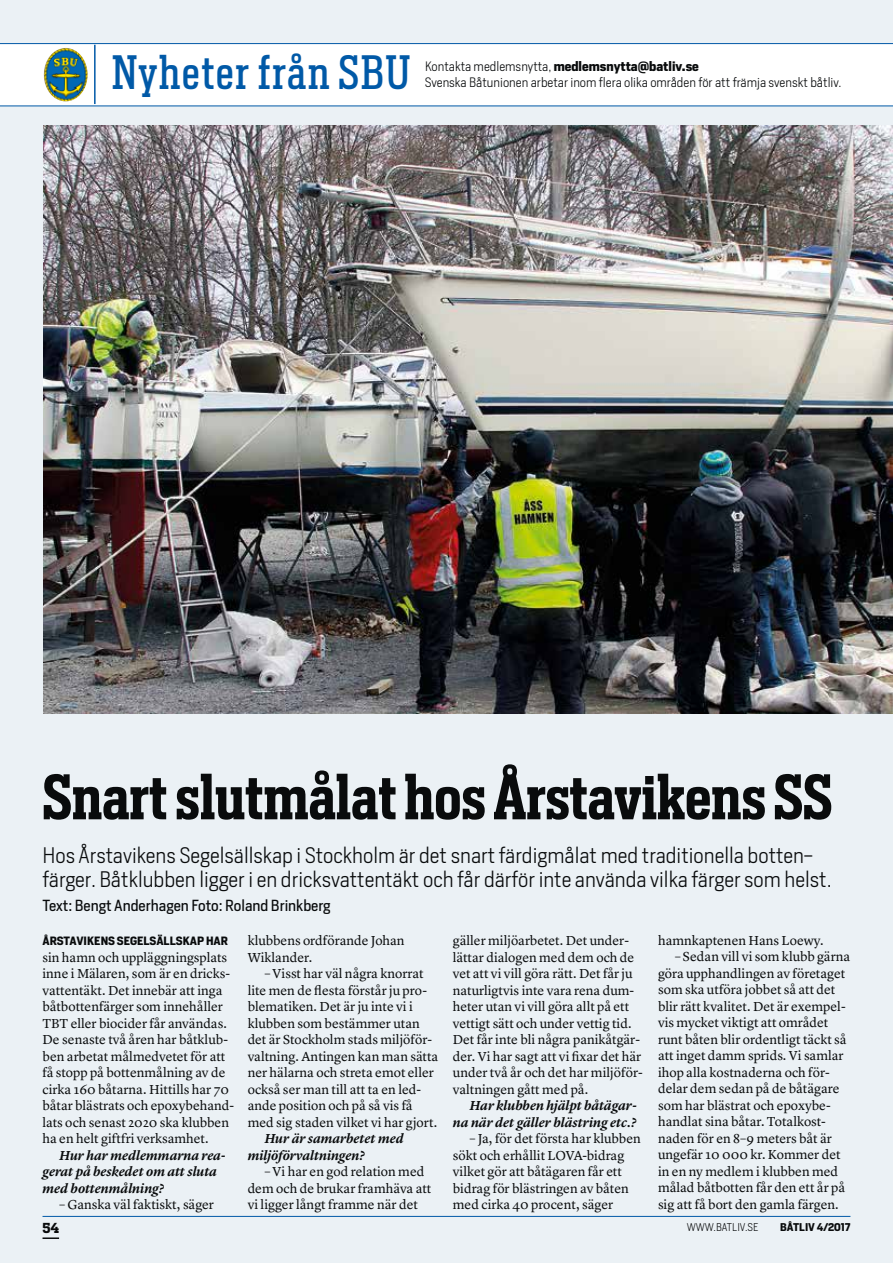
<style>
.page{position:relative;width:893px;height:1263px;background:#ebf1f5}
.page>*{position:absolute;margin:0;border:0;box-sizing:border-box;transform-origin:0 0}
.t1{font:600 60px "Heron Serif Cond";color:#090b0c}
.t2{font:45px "Heron Serif Cond";letter-spacing:.04em;color:#0059a7}
.t3{font:300 21px/24px "Heron Sans";color:#090b0c}
.t4{font:15px "Heron Sans";color:#090b0c}
.t5{font:13.5px/16.5px "Lyon Text";color:#090b0c}
.t6{font:italic 600 13.5px/16.5px "Lyon Text";letter-spacing:-.005em;color:#090b0c}
.t7{font:700 13.5px "Heron Serif";color:#090b0c}
.t8{font:300 12.75px/16.5px "Heron Sans";color:#090b0c}
.t9{font:700 11.25px "Heron Sans";color:#090b0c}
.t10{font:300 10.5px "Heron Sans";color:#090b0c}
.t11{font:700 10.5px "Heron Sans";color:#090b0c}
.s1{font-weight:700}
</style>
<div class="page">
<div style="left:0;top:43px;width:893px;height:63px;background:#fff"></div>
<hr style="left:94px;top:45px;width:2px;height:59px;background:#0059a7">
<img style="left:44px;top:48px;width:44px;height:53px">
<hr style="left:43px;top:1216px;width:807px;height:1px;background:#0059a7">
<svg style="left:43px;top:1237px;width:16px;height:2px"></svg>
<img style="left:43px;top:126px;width:850px;height:587px">
<h2 class="t2" style="left:112px;top:44px;width:300px">Nyheter från SBU</h2>
<p class="t8" style="left:425px;top:57px;width:418px">Kontakta medlemsnytta, <span class="s1">medlemsnytta@batliv.se<br></span>Svenska Båtunionen arbetar inom flera olika områden för att främja svenskt båtliv.</p>
<h1 class="t1" style="left:43px;top:758px;width:792px">Snart slutmålat hos Årstavikens SS</h1>
<h3 class="t3" style="left:43px;top:843px;width:791px">Hos Årstavikens Segelsällskap i Stockholm är det snart färdigmålat med traditionella botten&shy;färger. Båtklubben ligger i en dricksvattentäkt och får därför inte använda vilka färger som helst.</h3>
<p class="t4" style="left:43px;top:896px;width:290px">Text: Bengt Anderhagen Foto: Roland Brinkberg</p>
<p class="t9" style="left:43px;top:933px;width:187px">ÅRSTAVIKENS SEGELSÄLLSKAP HAR</p>
<p class="t5" style="left:43px;top:948px;width:193px">sin hamn och uppläggningsplats inne i Mälaren, som är en dricks&shy;vattentäkt. Det innebär att inga båtbottenfärger som innehåller<br>TBT eller biocider får användas.<br>De senaste två åren har båtklub&shy;ben arbetat målmedvetet för att få stopp på bottenmålning av de cirka 160 båtarna. Hittills har 70 båtar blästrats och epoxybehand&shy;lats och senast 2020 ska klubben ha en helt giftfri verksamhet.</p>
<p class="t6" style="left:43px;top:1146px;width:185px;text-indent:17px">Hur har medlemmarna rea&shy;gerat på beskedet om att sluta med bottenmålning?</p>
<p class="t5" style="left:60px;top:1195px;width:156px">– Ganska väl faktiskt, säger</p>
<p class="t5" style="left:658px;top:931px;width:167px">hamnkaptenen Hans Loewy.</p>
<p class="t5" style="left:658px;top:947px;width:194px;text-indent:17px">– Sedan vill vi som klubb gärna göra upphandlingen av företaget som ska utföra jobbet så att det blir rätt kvalitet. Det är exempel&shy;vis mycket viktigt att området runt båten blir ordentligt täckt så att inget damm sprids. Vi samlar ihop alla kostnaderna och för&shy;delar dem sedan på de båtägare som har blästrat och epoxybe&shy;handlat sina båtar. Totalkost&shy;naden för en 8–9 meters båt är ungefär 10 000 kr. Kommer det in en ny medlem i klubben med målad båtbotten får den ett år på sig att få bort den gamla färgen.</p>
<p class="t5" style="left:453px;top:931px;width:191px">gäller miljöarbetet. Det under&shy;lättar dialogen med dem och de vet att vi vill göra rätt. Det får ju naturligtvis inte vara rena dum&shy;heter utan vi vill göra allt på ett vettigt sätt och under vettig tid.<br>Det får inte bli några panikåtgär&shy;der. Vi har sagt att vi fixar det här under två år och det har miljöför&shy;valtningen gått med på.</p>
<p class="t6" style="left:453px;top:1096px;width:186px;text-align:right">Har klubben hjälpt båtägar&shy;na när det gäller blästring etc.?</p>
<p class="t5" style="left:453px;top:1129px;width:189px;text-indent:17px">– Ja, för det första har klubben sökt och erhållit LOVA-bidrag vilket gör att båtägaren får ett bidrag för blästringen av båten med cirka 40 procent, säger</p>
<p class="t5" style="left:248px;top:931px;width:158px">klubbens ordförande Johan<br>Wiklander.</p>
<p class="t5" style="left:248px;top:964px;width:192px;text-indent:17px">– Visst har väl några knorrat lite men de flesta förstår ju pro&shy;blematiken. Det är ju inte vi i klubben som bestämmer utan det är Stockholm stads miljöför&shy;valtning. Antingen kan man sätta ner hälarna och streta emot eller också ser man till att ta en led&shy;ande position och på så vis få med sig staden vilket vi har gjort.</p>
<p class="t6" style="left:248px;top:1129px;width:158px;text-indent:17px">Hur är samarbetet med miljöförvaltningen?</p>
<p class="t5" style="left:248px;top:1162px;width:185px;text-indent:17px">– Vi har en god relation med dem och de brukar framhäva att vi ligger långt framme när det</p>
<p class="t7" style="left:43px;top:1219px;width:18px">54</p>
<p class="t10" style="left:687px;top:1220px;width:73px">WWW.BATLIV.SE</p>
<p class="t11" style="left:780px;top:1220px;width:72px">BÅTLIV 4/2017</p>
</div>
